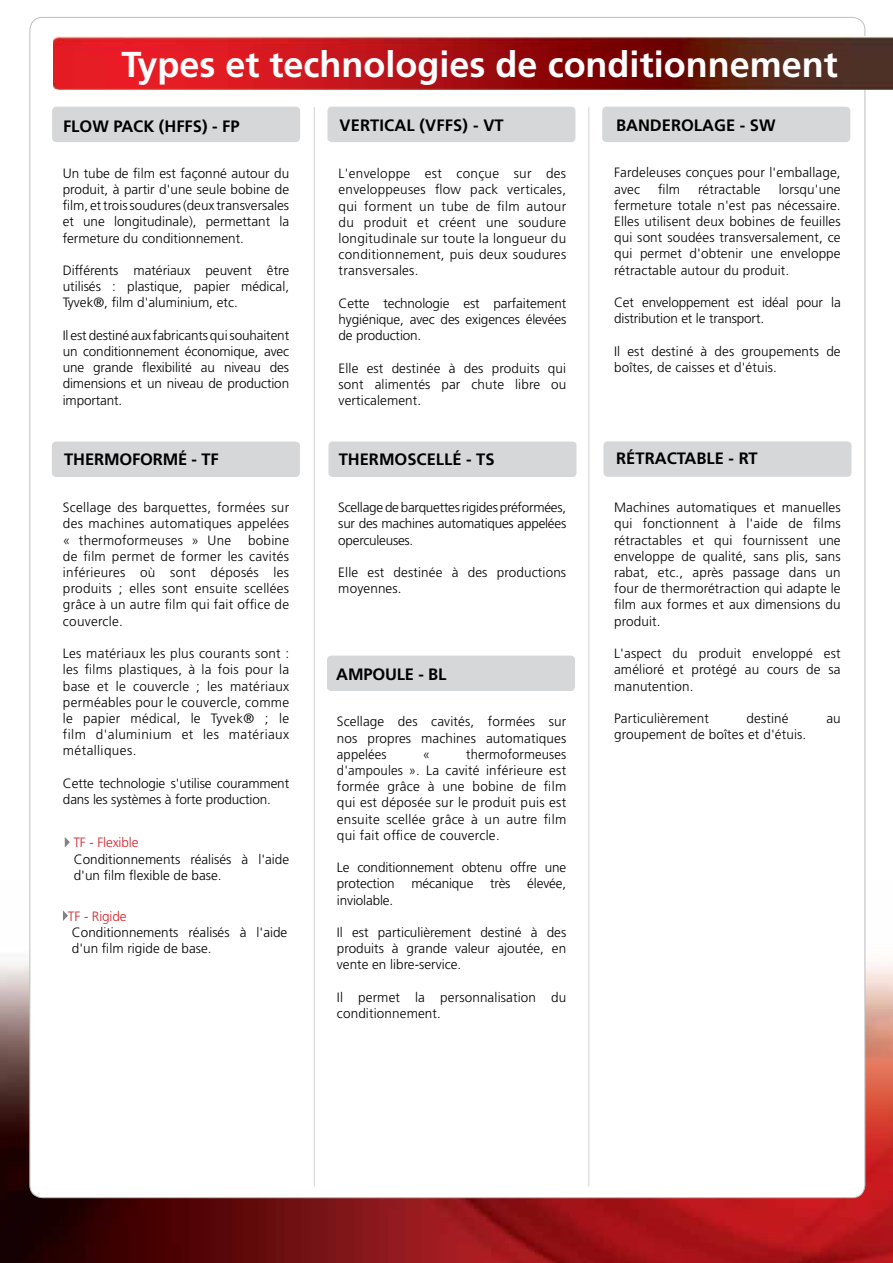
<style>
.page{position:relative;width:893px;height:1263px;background:#fff}
.page>*{position:absolute;margin:0;border:0;box-sizing:border-box;transform-origin:0 0}
.t1{font:700 36px "Frutiger LT Std";color:#fff}
.t2{font:700 16.5px "Frutiger LT Std";color:#000}
.t3{font:300 13.5px/16.2px "Frutiger LT Std";letter-spacing:.01em;color:#000;text-align:justify}
.t4{font:300 13.5px/16.2px "Frutiger LT Std";letter-spacing:-.01em;color:#000}
.t5{font:300 13.5px "Frutiger LT Std";letter-spacing:-.01em;color:#d2232a}
</style>
<div class="page">
<img style="left:0;top:880px;width:893px;height:383px">
<div style="left:30px;top:17px;width:835px;height:1181px;background:#fff;border-radius:13px"></div>
<img style="left:53px;top:37px;width:840px;height:52px">
<hr style="left:314px;top:107px;width:1px;height:1079px;background:#d1d3d4">
<hr style="left:588px;top:107px;width:1px;height:1079px;background:#d1d3d4">
<div style="left:602px;top:107px;width:248px;height:35px;background:#d6d7d9;border-radius:4px"></div>
<div style="left:52px;top:107px;width:248px;height:35px;background:#d6d7d9;border-radius:4px"></div>
<div style="left:52px;top:441px;width:248px;height:36px;background:#d6d7d9;border-radius:4px"></div>
<div style="left:327px;top:107px;width:248px;height:35px;background:#d6d7d9;border-radius:4px"></div>
<div style="left:327px;top:656px;width:248px;height:35px;background:#d6d7d9;border-radius:4px"></div>
<div style="left:328px;top:441px;width:248px;height:36px;background:#d6d7d9;border-radius:4px"></div>
<div style="left:603px;top:441px;width:248px;height:36px;background:#d6d7d9;border-radius:4px"></div>
<svg style="left:65px;top:837px;width:5px;height:10px"></svg>
<svg style="left:63px;top:910px;width:5px;height:11px"></svg>
<h1 class="t1" style="left:122px;top:43px;width:718px">Types et technologies de conditionnement</h1>
<p class="t2" style="left:340px;top:115px;width:166px">VERTICAL (VFFS) - VT</p>
<p class="t2" style="left:63px;top:116px;width:178px">FLOW PACK (HFFS) - FP</p>
<p class="t2" style="left:616px;top:115px;width:161px">BANDEROLAGE - SW</p>
<p class="t3" style="left:63px;top:165px;width:228px">Un tube de film est façonné autour du produit, à partir d'une seule bobine de film, et trois soudures (deux transversales et une longitudinale), permettant la fermeture du conditionnement.</p>
<p class="t3" style="left:63px;top:262px;width:228px">Différents matériaux peuvent être utilisés : plastique, papier médical, Tyvek®, film d'aluminium, etc.</p>
<p class="t3" style="left:63px;top:327px;width:228px">Il est destiné aux fabricants qui souhaitent un conditionnement économique, avec une grande flexibilité au niveau des dimensions et un niveau de production important.</p>
<p class="t3" style="left:614px;top:165px;width:228px">Fardeleuses conçues pour l'emballage, avec</p>
<p class="t3" style="left:339px;top:166px;width:229px">L'enveloppe est conçue sur des enveloppeuses flow pack verticales, qui forment un tube de film autour du produit et créent une soudure longitudinale sur toute la longueur du conditionnement, puis deux soudures transversales.</p>
<p class="t3" style="left:339px;top:295px;width:229px">Cette technologie est parfaitement hygiénique, avec des exigences élevées de production.</p>
<p class="t3" style="left:339px;top:360px;width:229px">Elle est destinée à des produits qui sont alimentés par chute libre ou verticalement.</p>
<p class="t3" style="left:658px;top:181px;width:24px">film</p>
<p class="t3" style="left:698px;top:181px;width:64px">rétractable</p>
<p class="t3" style="left:614px;top:181px;width:228px;text-indent:165px">lorsqu'une fermeture totale n'est pas nécessaire.<br>Elles utilisent deux bobines de feuilles qui sont soudées transversalement, ce qui permet d'obtenir une enveloppe rétractable autour du produit.</p>
<p class="t4" style="left:614px;top:294px;width:228px">Cet enveloppement est idéal pour la distribution et le transport.</p>
<p class="t3" style="left:614px;top:343px;width:228px">Il est destiné à des groupements de boîtes, de caisses et d'étuis.</p>
<p class="t2" style="left:64px;top:449px;width:156px">THERMOFORMÉ - TF</p>
<p class="t3" style="left:63px;top:500px;width:228px">Scellage des barquettes, formées sur des machines automatiques appelées « thermoformeuses » Une</p>
<p class="t3" style="left:63px;top:532px;width:228px;text-indent:185px">bobine de film permet de former les cavités inférieures où sont déposés les produits ; elles sont ensuite scellées grâce à un autre film qui fait office de couvercle.</p>
<p class="t3" style="left:63px;top:645px;width:228px">Les matériaux les plus courants sont : les films plastiques, à la fois pour la base et le couvercle ; les matériaux perméables pour le couvercle, comme le papier médical, le Tyvek® ; le film d'aluminium et les matériaux métalliques.</p>
<p class="t4" style="left:63px;top:775px;width:228px">Cette technologie s'utilise couramment dans les systèmes à forte production.</p>
<p class="t5" style="left:73px;top:835px;width:67px">TF - Flexible</p>
<p class="t3" style="left:74px;top:851px;width:217px">Conditionnements réalisés à l'aide d'un film flexible de base.</p>
<p class="t5" style="left:68px;top:908px;width:60px">TF - Rigide</p>
<p class="t3" style="left:72px;top:924px;width:217px">Conditionnements réalisés à l'aide d'un film rigide de base.</p>
<p class="t2" style="left:339px;top:449px;width:157px">THERMOSCELLÉ - TS</p>
<p class="t3" style="left:338px;top:500px;width:229px">Scellage de barquettes rigides préformées, sur des machines automatiques appelées operculeuses.</p>
<p class="t3" style="left:338px;top:564px;width:229px">Elle est destinée à des productions moyennes.</p>
<p class="t2" style="left:336px;top:665px;width:112px">AMPOULE - BL</p>
<p class="t3" style="left:337px;top:714px;width:231px">Scellage des cavités, formées sur nos propres machines automatiques appelées</p>
<p class="t3" style="left:337px;top:746px;width:231px;text-indent:129px">thermoformeuses d'ampoules ». La cavité inférieure est formée grâce à une bobine de film qui est déposée sur le produit puis est ensuite scellée grâce à un autre film qui fait office de couvercle.</p>
<p class="t3" style="left:337px;top:859px;width:231px">Le conditionnement obtenu offre une protection mécanique très élevée, inviolable.</p>
<p class="t3" style="left:337px;top:924px;width:231px">Il est particulièrement destiné à des produits à grande valeur ajoutée, en vente en libre-service.</p>
<p class="t3" style="left:337px;top:989px;width:231px">Il permet la personnalisation du conditionnement.</p>
<p class="t3" style="left:423px;top:746px;width:9px">«</p>
<p class="t2" style="left:616px;top:449px;width:143px">RÉTRACTABLE - RT</p>
<p class="t3" style="left:614px;top:500px;width:228px">Machines automatiques et manuelles qui fonctionnent à l'aide de films rétractables et qui fournissent une enveloppe de qualité, sans plis, sans rabat, etc., après passage dans un four de thermorétraction qui adapte le film aux formes et aux dimensions du produit.</p>
<p class="t3" style="left:614px;top:645px;width:228px">L'aspect du produit enveloppé est amélioré et protégé au cours de sa manutention.</p>
<p class="t3" style="left:614px;top:710px;width:96px">Particulièrement</p>
<p class="t3" style="left:747px;top:710px;width:44px">destiné</p>
<p class="t3" style="left:826px;top:710px;width:16px">au</p>
<p class="t3" style="left:614px;top:726px;width:194px">groupement de boîtes et d'étuis.</p>
</div>
